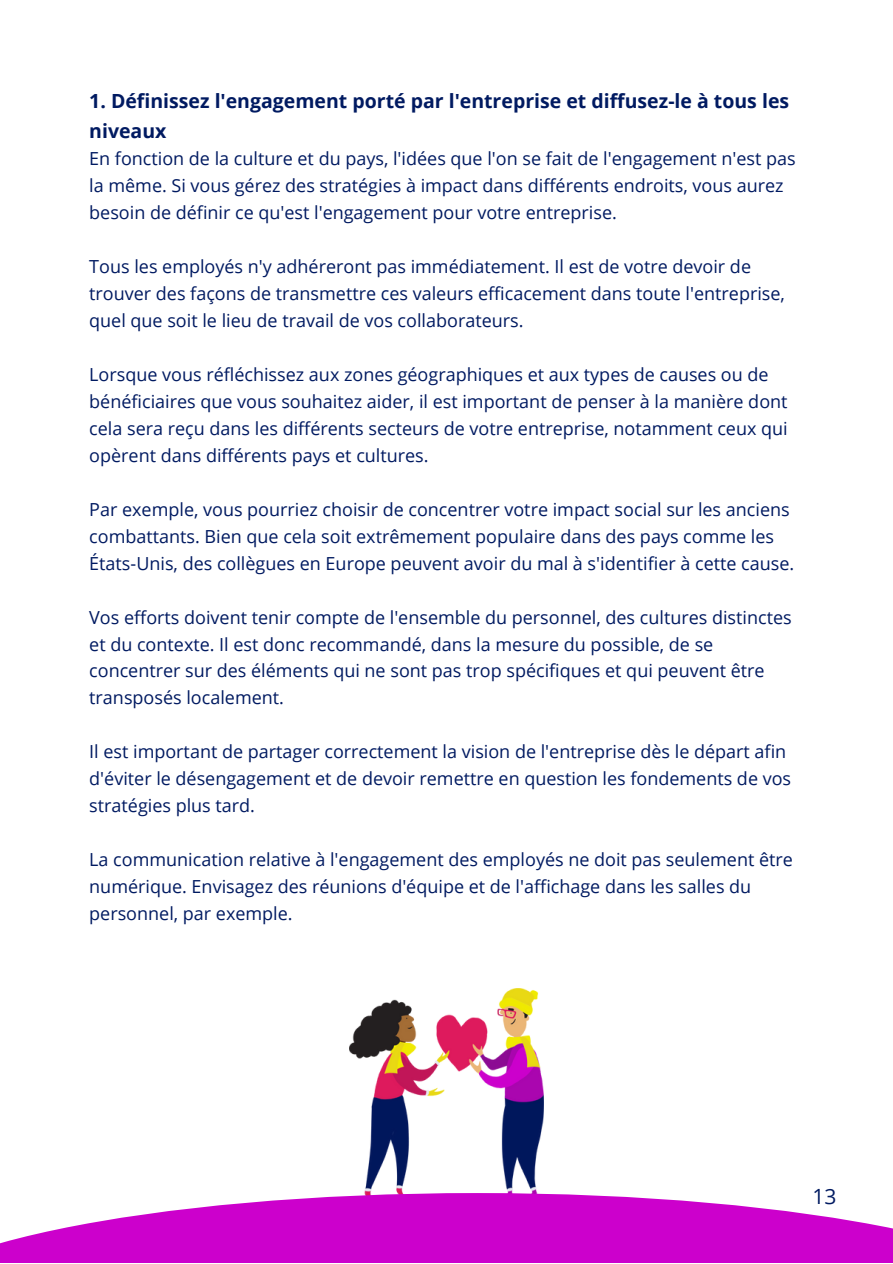
<style>
.page{position:relative;width:893px;height:1264px;background:#fff}
.page>*{position:absolute;margin:0;border:0;box-sizing:border-box;transform-origin:0 0}
.t1{font:21px "Open Sans";color:#001a61}
.t2{font:700 19.5px/29.2px "Open Sans";color:#001a61}
.t3{font:18px/27px "Open Sans";color:#001a61}
</style>
<div class="page">
<img style="left:349px;top:988px;width:194px;height:204px">
<svg style="left:0;top:1192px;width:892px;height:70px;fill:#c0c"></svg>
<p class="t2" style="left:89px;top:86px;width:701px">1. Définissez l'engagement porté par l'entreprise et diffusez-le à tous les niveaux</p>
<p class="t3" style="left:89px;top:144px;width:708px">En fonction de la culture et du pays, l'idées que l'on se fait de l'engagement n'est pas la même. Si vous gérez des stratégies à impact dans différents endroits, vous aurez besoin de définir ce qu'est l'engagement pour votre entreprise.</p>
<p class="t3" style="left:89px;top:252px;width:697px">Tous les employés n'y adhéreront pas immédiatement. Il est de votre devoir de trouver des façons de transmettre ces valeurs efficacement dans toute l'entreprise, quel que soit le lieu de travail de vos collaborateurs.</p>
<p class="t3" style="left:89px;top:360px;width:700px">Lorsque vous réfléchissez aux zones géographiques et aux types de causes ou de bénéficiaires que vous souhaitez aider, il est important de penser à la manière dont cela sera reçu dans les différents secteurs de votre entreprise, notamment ceux qui opèrent dans différents pays et cultures.</p>
<p class="t3" style="left:89px;top:495px;width:706px">Par exemple, vous pourriez choisir de concentrer votre impact social sur les anciens combattants. Bien que cela soit extrêmement populaire dans des pays comme les<br>États-Unis, des collègues en Europe peuvent avoir du mal à s'identifier à cette cause.</p>
<p class="t3" style="left:89px;top:603px;width:704px">Vos efforts doivent tenir compte de l'ensemble du personnel, des cultures distinctes et du contexte. Il est donc recommandé, dans la mesure du possible, de se concentrer sur des éléments qui ne sont pas trop spécifiques et qui peuvent être transposés localement.</p>
<p class="t3" style="left:89px;top:738px;width:703px">Il est important de partager correctement la vision de l'entreprise dès le départ afin d'éviter le désengagement et de devoir remettre en question les fondements de vos stratégies plus tard.</p>
<p class="t3" style="left:89px;top:846px;width:705px">La communication relative à l'engagement des employés ne doit pas seulement être numérique. Envisagez des réunions d'équipe et de l'affichage dans les salles du personnel, par exemple.</p>
<p class="t1" style="left:812px;top:1181px;width:25px">13</p>
</div>
